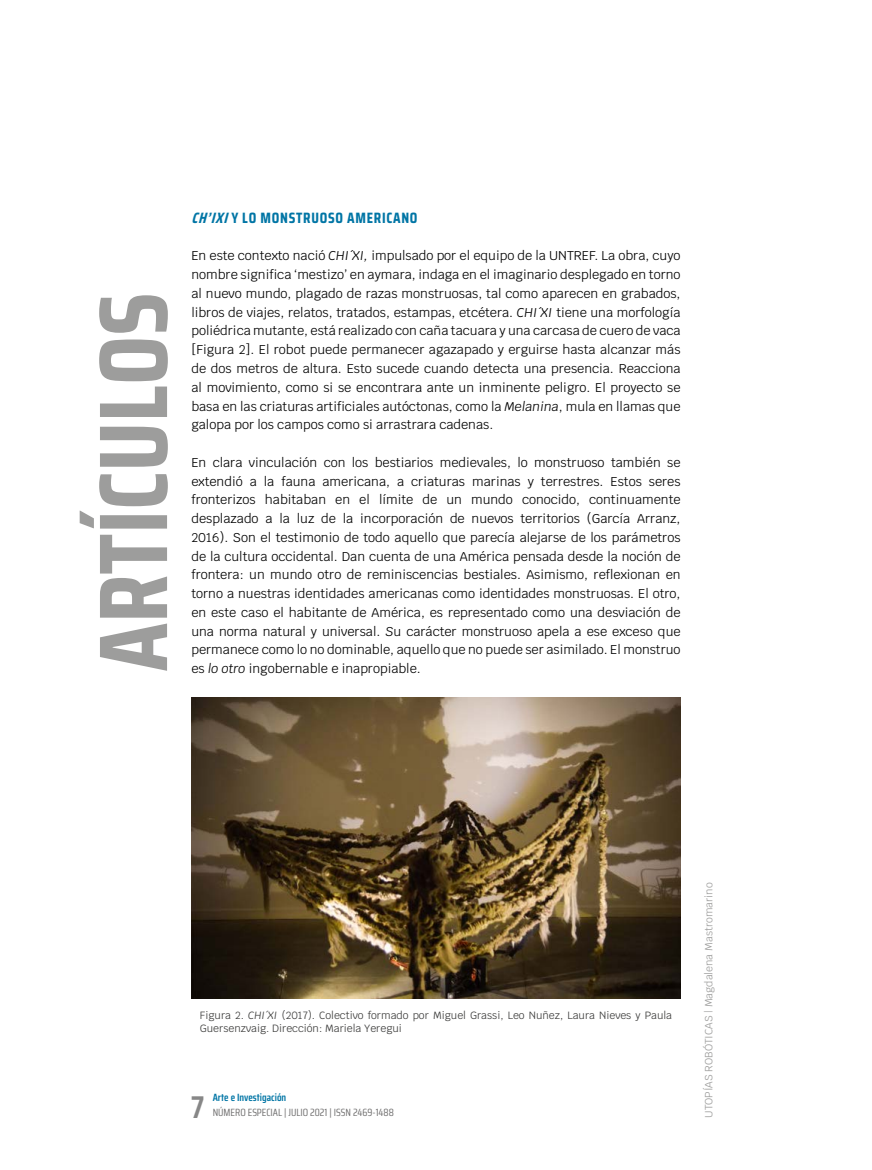
<style>
.page{position:relative;width:872px;height:1170px;background:#fff}
.page>*{position:absolute;margin:0;border:0;box-sizing:border-box;transform-origin:0 0}
.t1{font:700 97.5px "Saira Condensed";color:#9d9d9c}
.t2{font:600 31.5px "Saira Condensed";color:#878787}
.t3{font:700 15px "Saira Condensed";letter-spacing:.05em;color:#0075a5}
.t4{font:12.75px/18.8px "Krub";color:#000;text-align:justify}
.t5{font:10.5px/13.5px "Krub";color:#3c3c3b}
.t6{font:10.5px "Saira Condensed";color:#706f6f}
.t7{font:10.5px "Krub";color:#9d9d9c}
.t8{font:600 10.5px "Saira Condensed";color:#0075a5}
.s1{font-style:italic}
</style>
<div class="page">
<img style="left:191px;top:697px;width:489px;height:301px">
<h1 class="t1" style="left:59px;top:671px;width:380px;rotate:-90deg">ARTÍCULOS</h1>
<p class="t3" style="left:191px;top:206px;width:228px"><span class="s1">CH’IXI</span>Y LO MONSTRUOSO AMERICANO</p>
<p class="t4" style="left:191px;top:246px;width:491px">En este contexto nació <span class="s1">CHI´XI,</span> impulsado por el equipo de la UNTREF. La obra, cuyo nombre significa ‘mestizo’ en aymara, indaga en el imaginario desplegado en torno al nuevo mundo, plagado de razas monstruosas, tal como aparecen en grabados, libros de viajes, relatos, tratados, estampas, etcétera. <span class="s1">CHI´XI</span> tiene una morfología poliédrica mutante, está realizado con caña tacuara y una carcasa de cuero de vaca [Figura 2]. El robot puede permanecer agazapado y erguirse hasta alcanzar más de dos metros de altura. Esto sucede cuando detecta una presencia. Reacciona al movimiento, como si se encontrara ante un inminente peligro. El proyecto se basa en las criaturas artificiales autóctonas, como la <span class="s1">Melanina</span>, mula en llamas que galopa por los campos como si arrastrara cadenas.</p>
<p class="t4" style="left:191px;top:453px;width:491px">En clara vinculación con los bestiarios medievales, lo monstruoso también se extendió a la fauna americana, a criaturas marinas y terrestres. Estos seres fronterizos habitaban en el límite de un mundo conocido, continuamente desplazado a la luz de la incorporación de nuevos territorios (García Arranz, 2016). Son el testimonio de todo aquello que parecía alejarse de los parámetros de la cultura occidental. Dan cuenta de una América pensada desde la noción de frontera: un mundo otro de reminiscencias bestiales. Asimismo, reflexionan en torno a nuestras identidades americanas como identidades monstruosas. El otro, en este caso el habitante de América, es representado como una desviación de una norma natural y universal. <span class="s1">S</span>u carácter monstruoso apela a ese exceso que permanece como lo no dominable, aquello que no puede ser asimilado. El monstruo es <span class="s1">lo otro</span> ingobernable e inapropiable.</p>
<p class="t5" style="left:200px;top:1008px;width:473px">Figura 2. <span class="s1">CHI´XI</span> (2017). Colectivo formado por Miguel Grassi, Leo Nuñez, Laura Nieves y Paula<br>Guersenzvaig. Dirección: Mariela Yeregui</p>
<h2 class="t2" style="left:191px;top:1082px;width:15px">7</h2>
<p class="t8" style="left:213px;top:1089px;width:75px">Arte e Investigación</p>
<p class="t6" style="left:213px;top:1104px;width:183px">NÚMERO ESPECIAL | JULIO 2021 | ISSN 2469-1488</p>
<p class="t7" style="left:700px;top:1117px;width:236px;rotate:-90deg">UTOPÍAS ROBÓTICAS | Magdalena Mastromarino</p>
</div>
